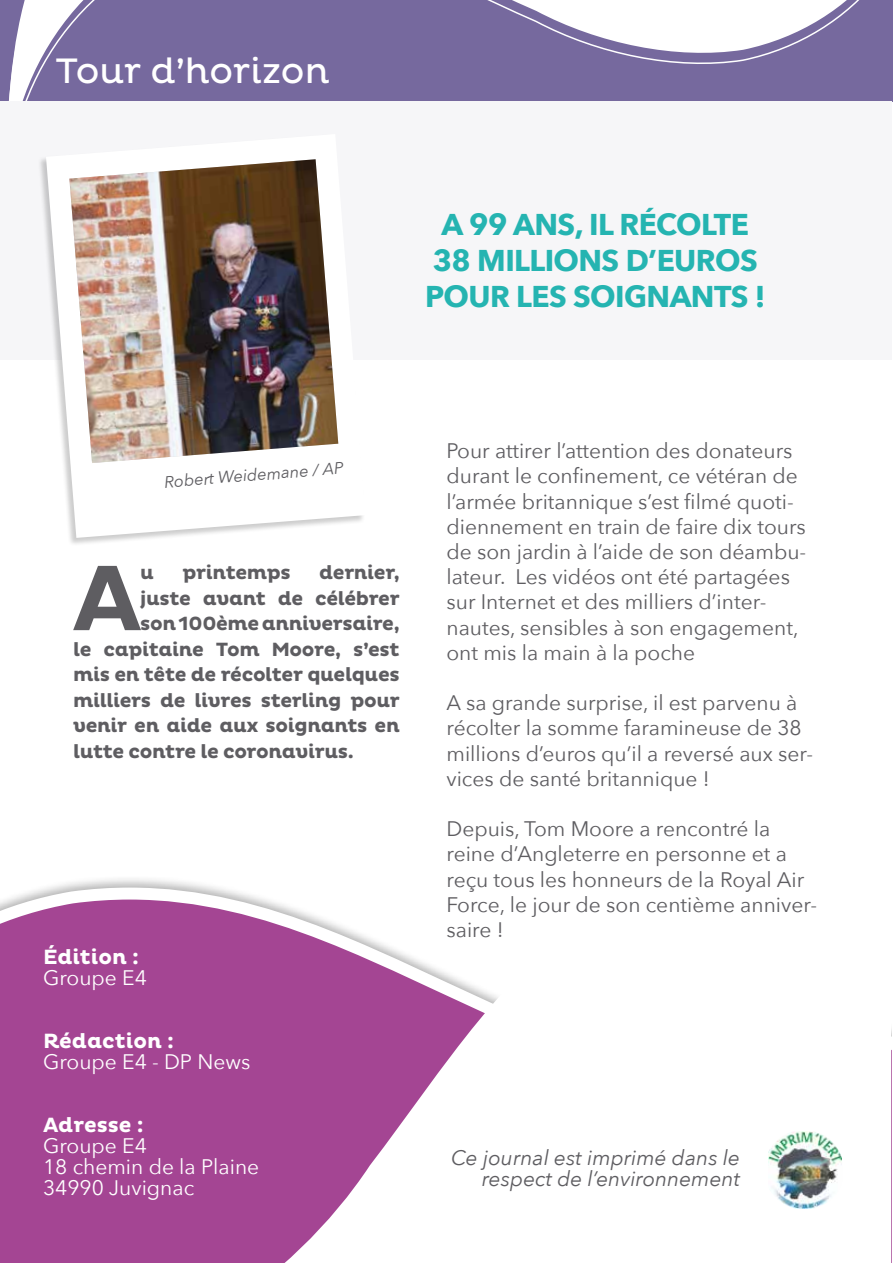
<style>
.page{position:relative;width:893px;height:1263px;background:#fff}
.page>*{position:absolute;margin:0;border:0;box-sizing:border-box;transform-origin:0 0}
.t1{font:700 94.5px "Pluto";color:#5e5d61}
.t2{font:36px "Pluto";color:#fff}
.t3{font:700 30px/36px "Avenir Next";letter-spacing:-.02em;color:#25b4b1;text-align:center}
.t4{font:21px/25.2px "Avenir Next";color:#5e5d61}
.t5{font:21px/21px "Avenir Next";color:#fff}
.t6{font:italic 21px/21px "Avenir Next";color:#5e5d61;text-align:right}
.t7{font:700 21px "Pluto";color:#fff}
.t8{font:700 19.5px "Pluto";letter-spacing:-.02em;color:#5e5d61}
.t9{font:italic 16.5px "Avenir Next";color:#5e5d61}
</style>
<div class="page">
<svg style="left:4px;top:0;width:889px;height:102px"></svg>
<div style="left:0;top:101px;width:891px;height:259px;background:#f6f6f8"></div>
<svg style="left:0;top:884px;width:498px;height:379px;fill:#a44593"></svg>
<img style="left:768px;top:1131px;width:74px;height:78px">
<div style="left:38px;top:134px;width:328px;height:413px;background:#000;opacity:.2"></div>
<svg style="left:46px;top:134px;width:320px;height:404px"></svg>
<img style="left:69px;top:159px;width:269px;height:304px">
<h2 class="t2" style="left:55px;top:50px;width:275px">Tour d’horizon</h2>
<h3 class="t3" style="left:425px;top:206px;width:342px">A 99 ANS, IL RÉCOLTE<br>38 MILLIONS D’EUROS<br>POUR LES SOIGNANTS !</h3>
<p class="t9" style="left:163px;top:469px;width:181px;rotate:-5deg">Robert Weidemane / AP</p>
<h1 class="t1" style="left:72px;top:544px;width:71px">A</h1>
<p class="t8" style="left:140px;top:561px;width:15px">u</p>
<p class="t8" style="left:183px;top:561px;width:110px">printemps</p>
<p class="t8" style="left:319px;top:561px;width:82px">dernier,</p>
<p class="t8" style="left:140px;top:587px;width:261px">juste avant de célébrer</p>
<p class="t8" style="left:140px;top:612px;width:261px">son 100ème anniversaire,</p>
<p class="t8" style="left:73px;top:638px;width:328px">le capitaine Tom Moore, s’est</p>
<p class="t8" style="left:73px;top:663px;width:328px">mis en tête de récolter quelques</p>
<p class="t8" style="left:73px;top:689px;width:328px">milliers de livres sterling pour</p>
<p class="t8" style="left:73px;top:714px;width:328px">venir en aide aux soignants en</p>
<p class="t8" style="left:73px;top:740px;width:282px">lutte contre le coronavirus.</p>
<p class="t7" style="left:43px;top:945px;width:98px">Édition :</p>
<p class="t5" style="left:43px;top:966px;width:105px">Groupe E4</p>
<p class="t7" style="left:43px;top:1029px;width:132px">Rédaction :</p>
<p class="t5" style="left:43px;top:1050px;width:209px">Groupe E4 - DP News</p>
<p class="t7" style="left:43px;top:1113px;width:102px">Adresse :</p>
<p class="t5" style="left:43px;top:1134px;width:218px">Groupe E4<br>18 chemin de la Plaine<br>34990 Juvignac</p>
<p class="t4" style="left:446px;top:437px;width:361px">Pour attirer l’attention des donateurs durant le confinement, ce vétéran de l’armée britannique s’est filmé quoti&shy;diennement en train de faire dix tours de son jardin à l’aide de son déambu&shy;lateur. Les vidéos ont été partagées sur Internet et des milliers d’inter&shy;nautes, sensibles à son engagement, ont mis la main à la poche</p>
<p class="t4" style="left:446px;top:689px;width:368px">A sa grande surprise, il est parvenu à récolter la somme faramineuse de 38 millions d’euros qu’il a reversé aux ser&shy;vices de santé britannique !</p>
<p class="t4" style="left:446px;top:815px;width:372px">Depuis, Tom Moore a rencontré la reine d’Angleterre en personne et a reçu tous les honneurs de la Royal Air<br>Force, le jour de son centième anniver&shy;saire !</p>
<p class="t6" style="left:451px;top:1146px;width:290px">Ce journal est imprimé dans le respect de l’environnement</p>
</div>
